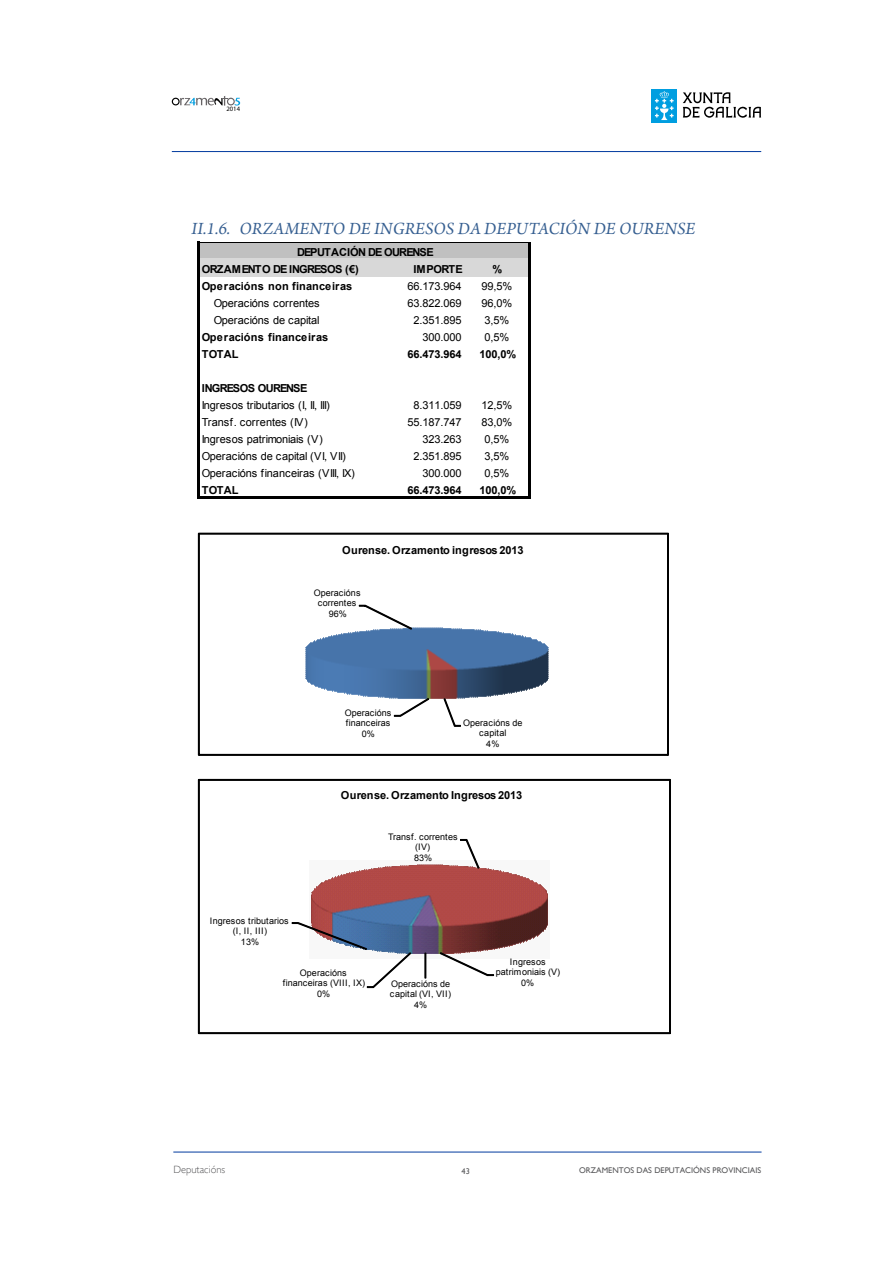
<style>
.page{position:relative;width:893px;height:1263px;background:#fff}
.page>*{position:absolute;margin:0;border:0;box-sizing:border-box;transform-origin:0 0}
.t1{font:italic 18px "Arno Pro";color:#365f91}
.t2{font:10.95px "Arial";letter-spacing:-.01em;color:#000}
.t3{font:700 10.95px "Arial";letter-spacing:-.01em;color:#000}
.t4{font:700 10.95px "Arial";letter-spacing:.025em;color:#000}
.t5{font:700 10.95px "Arial";letter-spacing:-.05em;color:#000}
.t6{font:700 10.95px "Arial";letter-spacing:-.07em;color:#000}
.t7{font:700 10.95px "Arial";letter-spacing:-.085em;color:#000}
.t8{font:300 10.5px "Gill Sans";color:#58585a}
.t9{font:9px/10.1px "Arial";color:#000;text-align:center}
.t10{font:8.25px "Gill Sans";color:#58585a}
.t11{font:6.6px "Myriad Pro";color:#000}
</style>
<div class="page">
<svg style="left:172px;top:96px;width:68px;height:10px"></svg>
<hr style="left:173px;top:1152px;width:588px;height:1px;background:#003a9e">
<hr style="left:172px;top:151px;width:589px;height:1px;background:#003a9e">
<div style="left:651px;top:89px;width:26px;height:34px;background:#009ee0"></div>
<svg style="left:655px;top:91px;width:19px;height:29px"></svg>
<svg style="left:683px;top:92px;width:78px;height:26px"></svg>
<div style="left:199px;top:242px;width:332px;height:17px;background:#c0c0c0"></div>
<div style="left:199px;top:258px;width:332px;height:18px;background:#d8d8d8"></div>
<hr style="left:198px;top:241px;width:2px;height:258px;background:#000">
<hr style="left:529px;top:242px;width:2px;height:257px;background:#000">
<hr style="left:200px;top:241px;width:331px;height:1px;background:#000">
<hr style="left:200px;top:497px;width:331px;height:2px;background:#000">
<svg style="left:198px;top:779px;width:473px;height:255px"></svg>
<svg style="left:198px;top:533px;width:471px;height:222px"></svg>
<p class="t11" style="left:226px;top:105px;width:15px">2014</p>
<h1 class="t1" style="left:192px;top:218px;width:505px">II.1.6. ORZAMENTO DE INGRESOS DA DEPUTACIÓN DE OURENSE</h1>
<p class="t5" style="left:202px;top:261px;width:159px">ORZAMENTO DE INGRESOS (€)</p>
<p class="t3" style="left:413px;top:261px;width:51px">IMPORTE</p>
<p class="t3" style="left:493px;top:261px;width:11px">%</p>
<p class="t4" style="left:202px;top:278px;width:152px">Operacións non financeiras</p>
<p class="t2" style="left:407px;top:278px;width:56px">66.173.964</p>
<p class="t2" style="left:482px;top:278px;width:32px">99,5%</p>
<p class="t2" style="left:214px;top:295px;width:107px">Operacións correntes</p>
<p class="t2" style="left:407px;top:295px;width:56px">63.822.069</p>
<p class="t2" style="left:482px;top:295px;width:32px">96,0%</p>
<p class="t2" style="left:214px;top:313px;width:107px">Operacións de capital</p>
<p class="t2" style="left:413px;top:313px;width:50px">2.351.895</p>
<p class="t2" style="left:485px;top:313px;width:26px">3,5%</p>
<p class="t4" style="left:202px;top:329px;width:128px">Operacións financeiras</p>
<p class="t2" style="left:422px;top:330px;width:41px">300.000</p>
<p class="t2" style="left:485px;top:330px;width:26px">0,5%</p>
<p class="t3" style="left:202px;top:346px;width:38px">TOTAL</p>
<p class="t3" style="left:407px;top:346px;width:56px">66.473.964</p>
<p class="t3" style="left:479px;top:346px;width:38px">100,0%</p>
<p class="t7" style="left:202px;top:380px;width:107px">INGRESOS OURENSE</p>
<p class="t2" style="left:202px;top:398px;width:129px">Ingresos tributarios (I, II, III)</p>
<p class="t2" style="left:413px;top:398px;width:50px">8.311.059</p>
<p class="t2" style="left:482px;top:398px;width:32px">12,5%</p>
<p class="t2" style="left:202px;top:415px;width:107px">Transf. correntes (IV)</p>
<p class="t2" style="left:407px;top:415px;width:56px">55.187.747</p>
<p class="t2" style="left:481px;top:415px;width:32px">83,0%</p>
<p class="t2" style="left:202px;top:432px;width:122px">Ingresos patrimoniais (V)</p>
<p class="t2" style="left:422px;top:432px;width:41px">323.263</p>
<p class="t2" style="left:484px;top:432px;width:26px">0,5%</p>
<p class="t2" style="left:202px;top:449px;width:146px">Operacións de capital (VI, VII)</p>
<p class="t2" style="left:413px;top:449px;width:50px">2.351.895</p>
<p class="t2" style="left:484px;top:449px;width:26px">3,5%</p>
<p class="t2" style="left:202px;top:466px;width:155px">Operacións financeiras (VIII, IX)</p>
<p class="t2" style="left:422px;top:466px;width:41px">300.000</p>
<p class="t2" style="left:484px;top:466px;width:26px">0,5%</p>
<p class="t3" style="left:202px;top:483px;width:38px">TOTAL</p>
<p class="t3" style="left:407px;top:483px;width:56px">66.473.964</p>
<p class="t3" style="left:479px;top:483px;width:38px">100,0%</p>
<p class="t6" style="left:297px;top:244px;width:138px">DEPUTACIÓN DE OURENSE</p>
<p class="t3" style="left:342px;top:543px;width:183px">Ourense. Orzamento ingresos 2013</p>
<p class="t9" style="left:314px;top:588px;width:48px">Operacións correntes</p>
<p class="t9" style="left:329px;top:609px;width:20px">96%</p>
<p class="t9" style="left:345px;top:708px;width:48px;text-align:left">Operacións financeiras</p>
<p class="t9" style="left:362px;top:729px;width:15px">0%</p>
<p class="t9" style="left:463px;top:718px;width:61px">Operacións de capital</p>
<p class="t9" style="left:486px;top:739px;width:15px">4%</p>
<p class="t3" style="left:341px;top:788px;width:183px">Ourense. Orzamento Ingresos 2013</p>
<p class="t9" style="left:210px;top:916px;width:80px">Ingresos tributarios (I, II, III)</p>
<p class="t9" style="left:241px;top:937px;width:20px">13%</p>
<p class="t9" style="left:283px;top:968px;width:84px">Operacións financeiras (VIII, IX)</p>
<p class="t9" style="left:317px;top:989px;width:15px">0%</p>
<p class="t9" style="left:388px;top:832px;width:71px">Transf. correntes (IV)</p>
<p class="t9" style="left:414px;top:853px;width:20px">83%</p>
<p class="t9" style="left:496px;top:956px;width:66px">Ingresos patrimoniais (V)</p>
<p class="t9" style="left:391px;top:979px;width:61px">Operacións de</p>
<p class="t9" style="left:521px;top:977px;width:15px">0%</p>
<p class="t9" style="left:390px;top:989px;width:63px;line-height:10.9px">capital (VI, VII)<br>4%</p>
<p class="t8" style="left:173px;top:1164px;width:53px">Deputacións</p>
<p class="t10" style="left:579px;top:1165px;width:183px">ORZAMENTOS DAS DEPUTACIÓNS PROVINCIAIS</p>
<p class="t10" style="left:462px;top:1166px;width:10px">43</p>
</div>
